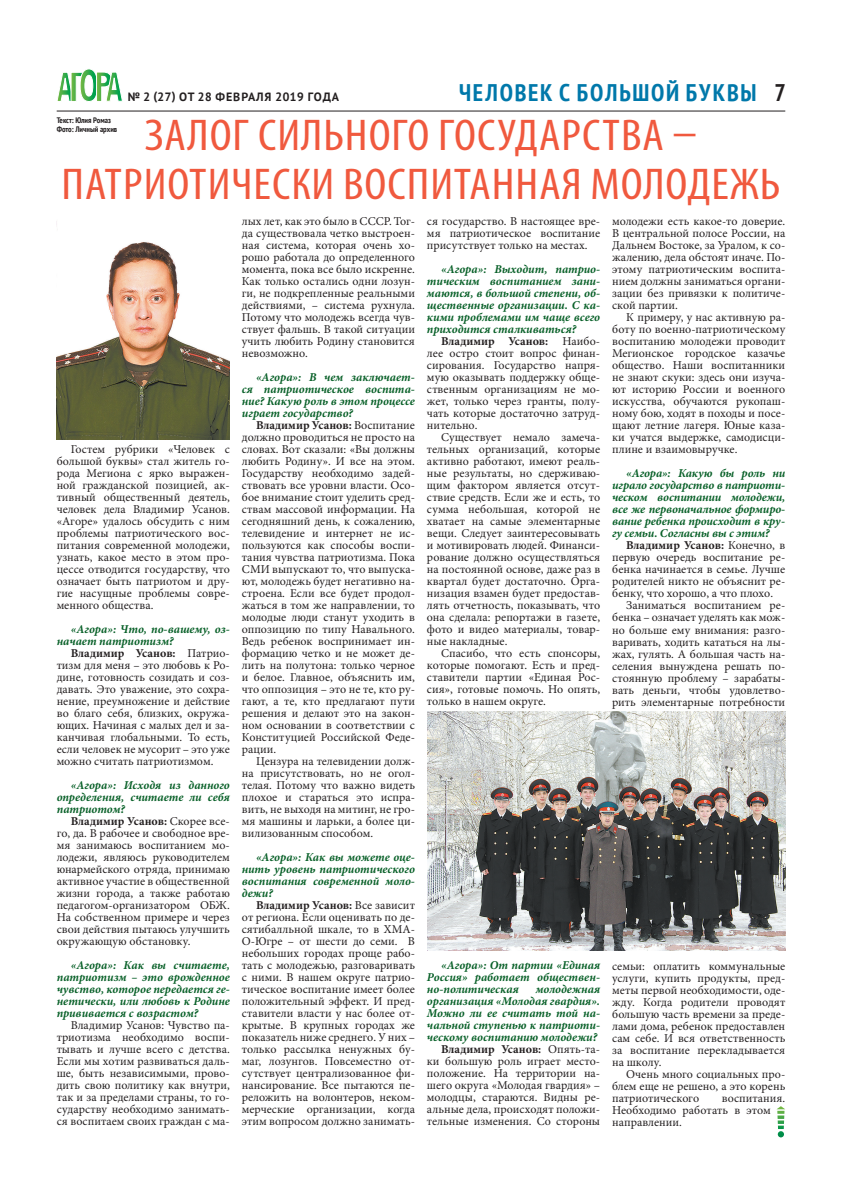
<style>
.page{position:relative;width:842px;height:1191px;background:#fff}
.page>*{position:absolute;margin:0;border:0;box-sizing:border-box;transform-origin:0 0}
.t1{font:condensed 44.7px/49px "Myriad Pro";letter-spacing:.02em;color:#f0593e;text-align:center;scale:1.1 1}
.t2{font:700 condensed 24px "PT Sans";letter-spacing:.075em;color:#0078aa}
.t3{font:12px/12px "Minion Pro";color:#231f20;text-align:justify}
.t4{font:italic 700 12px/12px "Minion Pro";color:#086028;text-align:justify}
.t5{font:700 12px "PT Sans";letter-spacing:.055em;color:#231f20}
.t6{font:700 condensed 8px/9px "PT Sans";color:#231f20}
.s1{color:#231f20}
.s2{font-weight:700}
.s3{font-weight:700;font-style:italic;color:#086028}
</style>
<div class="page">
<hr style="left:57px;top:110px;width:728px;height:1px;background:#231f20">
<svg style="left:57px;top:69px;width:66px;height:33px"></svg>
<svg style="left:776px;top:1106px;width:9px;height:31px"></svg>
<img style="left:57px;top:242px;width:173px;height:198px">
<img style="left:427px;top:711px;width:358px;height:239px">
<p class="t5" style="left:128px;top:89px;width:213px">№ 2 (27) ОТ 28 ФЕВРАЛЯ 2019 ГОДА</p>
<h2 class="t2" style="left:459px;top:77px;width:329px">ЧЕЛОВЕК С БОЛЬШОЙ БУКВЫ <span class="s1">7</span></h2>
<h1 class="t1" style="left:62px;top:110px;width:655px">ЗАЛОГ СИЛЬНОГО ГОСУДАРСТВА –<br>ПАТРИОТИЧЕСКИ ВОСПИТАННАЯ МОЛОДЕЖЬ</h1>
<p class="t6" style="left:57px;top:116px;width:62px">Текст: Юлия Ромаз<br>Фото: Личный архив</p>
<p class="t3" style="left:57px;top:443px;width:175px;text-indent:14px">Гостем рубрики «Человек с большой буквы» стал житель го&shy;рода Мегиона с ярко выражен&shy;ной гражданской позицией, ак&shy;тивный общественный деятель, человек дела Владимир Усанов. «Агоре» удалось обсудить с ним проблемы патриотического вос&shy;питания современной молодежи, узнать, какое место в этом про&shy;цессе отводится государству, что означает быть патриотом и дру&shy;гие насущные проблемы совре&shy;менного общества.</p>
<p class="t4" style="left:57px;top:623px;width:175px;text-indent:14px">«Агора»: Что, по-вашему, оз&shy;начает патриотизм?</p>
<p class="t3" style="left:57px;top:647px;width:175px;text-indent:14px"><span class="s2">Владимир Усанов:</span> Патрио&shy;тизм для меня – это любовь к Ро&shy;дине, готовность созидать и соз&shy;давать. Это уважение, это сохра&shy;нение, преумножение и действие во благо себя, близких, окружа&shy;ющих. Начиная с малых дел и за&shy;канчивая глобальными. То есть, если человек не мусорит – это уже можно считать патриотизмом.</p>
<p class="t4" style="left:57px;top:779px;width:175px;text-indent:14px">«Агора»: Исходя из данного определения, считаете ли себя патриотом?</p>
<p class="t3" style="left:57px;top:815px;width:175px;text-indent:14px"><span class="s2">Владимир Усанов:</span> Скорее все&shy;го, да. В рабочее и свободное вре&shy;мя занимаюсь воспитанием мо&shy;лодежи, являюсь руководителем юнармейского отряда, принимаю активное участие в общественной жизни города, а также работаю педагогом-организатором ОБЖ.<br>На собственном примере и через свои действия пытаюсь улучшить окружающую обстановку.</p>
<p class="t4" style="left:57px;top:958px;width:175px;text-indent:14px">«Агора»: Как вы считаете, патриотизм – это врожденное чувство, которое передается ге&shy;нетически, или любовь к Родине прививается с возрастом?</p>
<p class="t3" style="left:57px;top:1019px;width:175px;text-indent:14px">Владимир Усанов: Чувство па&shy;триотизма необходимо воспи&shy;тывать и лучше всего с детства.<br>Если мы хотим развиваться даль&shy;ше, быть независимыми, прово&shy;дить свою политику как внутри, так и за пределами страны, то го&shy;сударству необходимо занимать&shy;ся воспитаем своих граждан с ма-</p>
<p class="t3" style="left:242px;top:215px;width:175px">лых лет, как это было в СССР. Тог&shy;да существовала четко выстроен&shy;ная система, которая очень хо&shy;рошо работала до определенного момента, пока все было искренне.<br>Как только остались одни лозун&shy;ги, не подкрепленные реальными действиями, – система рухнула.<br>Потому что молодежь всегда чув&shy;ствует фальшь. В такой ситуации учить любить Родину становится невозможно.</p>
<p class="t4" style="left:242px;top:371px;width:175px;text-indent:14px">«Агора»: В чем заключает&shy;ся патриотическое воспита&shy;ние? Какую роль в этом процессе играет государство?</p>
<p class="t3" style="left:242px;top:419px;width:175px;text-indent:14px"><span class="s2">Владимир Усанов:</span> Воспитание должно проводиться не просто на словах. Вот сказали: «Вы должны любить Родину». И все на этом.<br>Государству необходимо задей&shy;ствовать все уровни власти. Осо&shy;бое внимание стоит уделить сред&shy;ствам массовой информации. На сегодняшний день, к сожалению, телевидение и интернет не ис&shy;пользуются как способы воспи&shy;тания чувства патриотизма. Пока СМИ выпускают то, что выпуска&shy;ют, молодежь будет негативно на&shy;строена. Если все будет продол&shy;жаться в том же направлении, то молодые люди станут уходить в оппозицию по типу Навального.<br>Ведь ребенок воспринимает ин&shy;формацию четко и не может де&shy;лить на полутона: только черное и белое. Главное, объяснить им, что оппозиция – это не те, кто ру&shy;гают, а те, кто предлагают пути решения и делают это на закон&shy;ном основании в соответствии с Конституцией Российской Феде&shy;рации.</p>
<p class="t3" style="left:242px;top:755px;width:175px;text-indent:14px">Цензура на телевидении долж&shy;на присутствовать, но не огол&shy;телая. Потому что важно видеть плохое и стараться это испра&shy;вить, не выходя на митинг, не гро&shy;мя машины и ларьки, а более ци&shy;вилизованным способом.</p>
<p class="t4" style="left:242px;top:851px;width:175px;text-indent:14px">«Агора»: Как вы можете оце&shy;нить уровень патриотического воспитания современной моло&shy;дежи?</p>
<p class="t3" style="left:242px;top:899px;width:175px;text-indent:14px"><span class="s2">Владимир Усанов:</span> Все зависит от региона. Если оценивать по де&shy;сятибалльной шкале, то в ХМА-О-Югре – от шести до семи. В небольших городах проще рабо&shy;тать с молодежью, разговаривать с ними. В нашем округе патрио&shy;тическое воспитание имеет более положительный эффект. И пред&shy;ставители власти у нас более от&shy;крытые. В крупных городах же показатель ниже среднего. У них – только рассылка ненужных бу&shy;маг, лозунгов. Повсеместно от&shy;сутствует централизованное фи&shy;нансирование. Все пытаются пе&shy;реложить на волонтеров, неком&shy;мерческие организации, когда этим вопросом должно занимать-</p>
<p class="t3" style="left:427px;top:215px;width:175px">ся государство. В настоящее вре&shy;мя патриотическое воспитание присутствует только на местах.</p>
<p class="t4" style="left:427px;top:263px;width:175px;text-indent:14px">«Агора»: Выходит, патрио&shy;тическим воспитанием зани&shy;маются, в большой степени, об&shy;щественные организации. С ка&shy;кими проблемами им чаще всего приходится сталкиваться?</p>
<p class="t3" style="left:427px;top:335px;width:175px;text-indent:14px"><span class="s2">Владимир Усанов:</span> Наибо&shy;лее остро стоит вопрос финан&shy;сирования. Государство напря&shy;мую оказывать поддержку обще&shy;ственным организациям не мо&shy;жет, только через гранты, полу&shy;чать которые достаточно затруд&shy;нительно.</p>
<p class="t3" style="left:427px;top:431px;width:175px;text-indent:14px">Существует немало замеча&shy;тельных организаций, которые активно работают, имеют реаль&shy;ные результаты, но сдерживаю&shy;щим фактором является отсут&shy;ствие средств. Если же и есть, то сумма небольшая, которой не хватает на самые элементарные вещи. Следует заинтересовывать и мотивировать людей. Финанси&shy;рование должно осуществляться на постоянной основе, даже раз в квартал будет достаточно. Орга&shy;низация взамен будет предостав&shy;лять отчетность, показывать, что она сделала: репортажи в газете, фото и видео материалы, товар&shy;ные накладные.</p>
<p class="t3" style="left:427px;top:647px;width:175px;text-indent:14px">Спасибо, что есть спонсоры, которые помогают. Есть и пред&shy;ставители партии «Единая Рос&shy;сия», готовые помочь. Но опять, только в нашем округе.</p>
<p class="t3" style="left:612px;top:216px;width:175px">молодежи есть какое-то доверие.<br>В центральной полосе России, на Дальнем Востоке, за Уралом, к со&shy;жалению, дела обстоят иначе. По&shy;этому патриотическим воспита&shy;нием должны заниматься органи&shy;зации без привязки к политиче&shy;ской партии.</p>
<p class="t3" style="left:612px;top:312px;width:175px;text-indent:14px">К примеру, у нас активную ра&shy;боту по военно-патриотическому воспитанию молодежи проводит Мегионское городское казачье общество. Наши воспитанники не знают скуки: здесь они изуча&shy;ют историю России и военного искусства, обучаются рукопаш&shy;ному бою, ходят в походы и посе&shy;щают летние лагеря. Юные каза&shy;ки учатся выдержке, самодисци&shy;плине и взаимовыручке.</p>
<p class="t4" style="left:612px;top:467px;width:175px;text-indent:14px">«Агора»: Какую бы роль ни играло государство в патриоти&shy;ческом воспитании молодежи, все же первоначальное формиро&shy;вание ребенка происходит в кру&shy;гу семьи. Согласны вы с этим?</p>
<p class="t3" style="left:612px;top:539px;width:175px;text-indent:14px"><span class="s2">Владимир Усанов:</span> Конечно, в первую очередь воспитание ре&shy;бенка начинается в семье. Лучше родителей никто не объяснит ре&shy;бенку, что хорошо, а что плохо.</p>
<p class="t3" style="left:612px;top:599px;width:175px;text-indent:14px">Заниматься воспитанием ре&shy;бенка – означает уделять как мож&shy;но больше ему внимания: разго&shy;варивать, ходить кататься на лы&shy;жах, гулять. А большая часть на&shy;селения вынуждена решать по&shy;стоянную проблему – зарабаты&shy;вать деньги, чтобы удовлетво&shy;рить элементарные потребности</p>
<p class="t4" style="left:427px;top:959px;width:175px;text-indent:14px">«Агора»: От партии «Единая Россия» работает обществен&shy;но-политическая</p>
<p class="t3" style="left:427px;top:983px;width:175px;text-align:right"><span class="s3">молодежная<br>организация «Молодая гвардия».<br>Можно ли ее считать той на&shy;чальной ступенью к патриоти&shy;ческому воспитанию молодежи?<br></span><span class="s2">Владимир Усанов:</span> Опять-та&shy;ки большую роль играет место&shy;положение. На территории на&shy;шего округа «Молодая гвардия» – молодцы, стараются. Видны ре&shy;альные дела, происходят положи&shy;тельные изменения. Со стороны</p>
<p class="t3" style="left:612px;top:959px;width:175px">семьи: оплатить коммунальные услуги, купить продукты, пред&shy;меты первой необходимости, оде&shy;жду. Когда родители проводят большую часть времени за преде&shy;лами дома, ребенок предоставлен сам себе. И вся ответственность за воспитание перекладывается на школу.</p>
<p class="t3" style="left:612px;top:1067px;width:175px;text-indent:14px">Очень много социальных про&shy;блем еще не решено, а это корень патриотического</p>
<p class="t3" style="left:612px;top:1091px;width:175px;text-align:left;text-indent:110px">воспитания.<br>Необходимо работать в этом направлении.</p>
</div>
